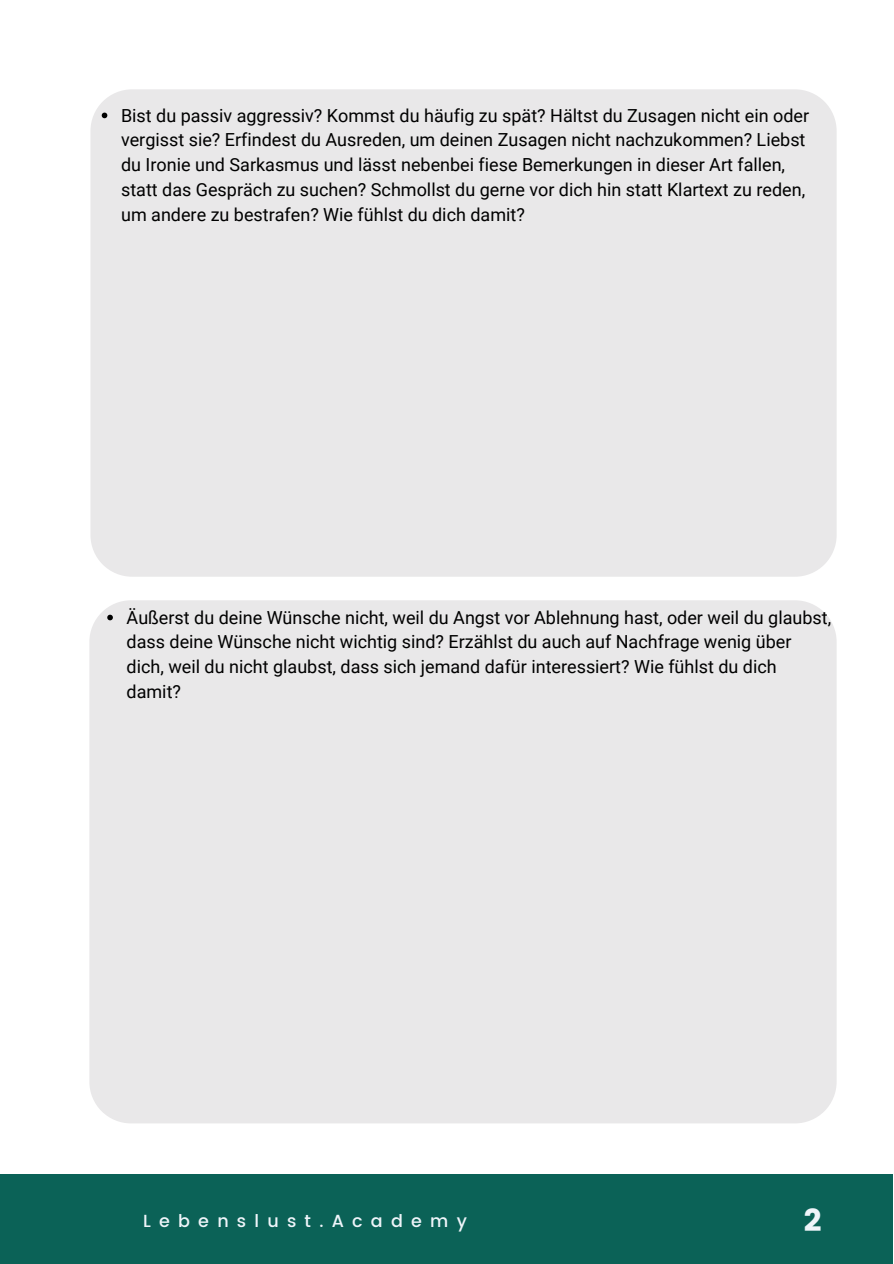
<style>
.page{position:relative;width:894px;height:1264px;background:#fff}
.page>*{position:absolute;margin:0;border:0;box-sizing:border-box;transform-origin:0 0}
.t1{font:31.2px "Poppins";color:#eff5fa}
.t2{font:18px/24.8px "Roboto";color:#000}
.t3{font:500 17.55px "Poppins";letter-spacing:.47em;color:#eff5fa}
</style>
<div class="page">
<div style="left:0;top:1174px;width:892px;height:89px;background:#0b6257"></div>
<div style="left:90px;top:89px;width:746px;height:487px;background:#e9e8e9"></div>
<svg style="left:102px;top:113px;width:5px;height:5px"></svg>
<div style="left:89px;top:600px;width:747px;height:523px;background:#e9e8e9"></div>
<svg style="left:107px;top:614px;width:6px;height:6px"></svg>
<h1 class="t2" style="left:121px;top:103px;width:689px">Bist du passiv aggressiv? Kommst du häufig zu spät? Hältst du Zusagen nicht ein oder vergisst sie? Erfindest du Ausreden, um deinen Zusagen nicht nachzukommen? Liebst du Ironie und Sarkasmus und lässt nebenbei fiese Bemerkungen in dieser Art fallen, statt das Gespräch zu suchen? Schmollst du gerne vor dich hin statt Klartext zu reden, um andere zu bestrafen? Wie fühlst du dich damit?</h1>
<p class="t2" style="left:127px;top:605px;width:705px">Äußerst du deine Wünsche nicht, weil du Angst vor Ablehnung hast, oder weil du glaubst, dass deine Wünsche nicht wichtig sind? Erzählst du auch auf Nachfrage wenig über dich, weil du nicht glaubst, dass sich jemand dafür interessiert? Wie fühlst du dich damit?</p>
<p class="t3" style="left:143px;top:1210px;width:325px">Lebenslust.Academy</p>
<p class="t1" style="left:803px;top:1201px;width:19px">2</p>
</div>
